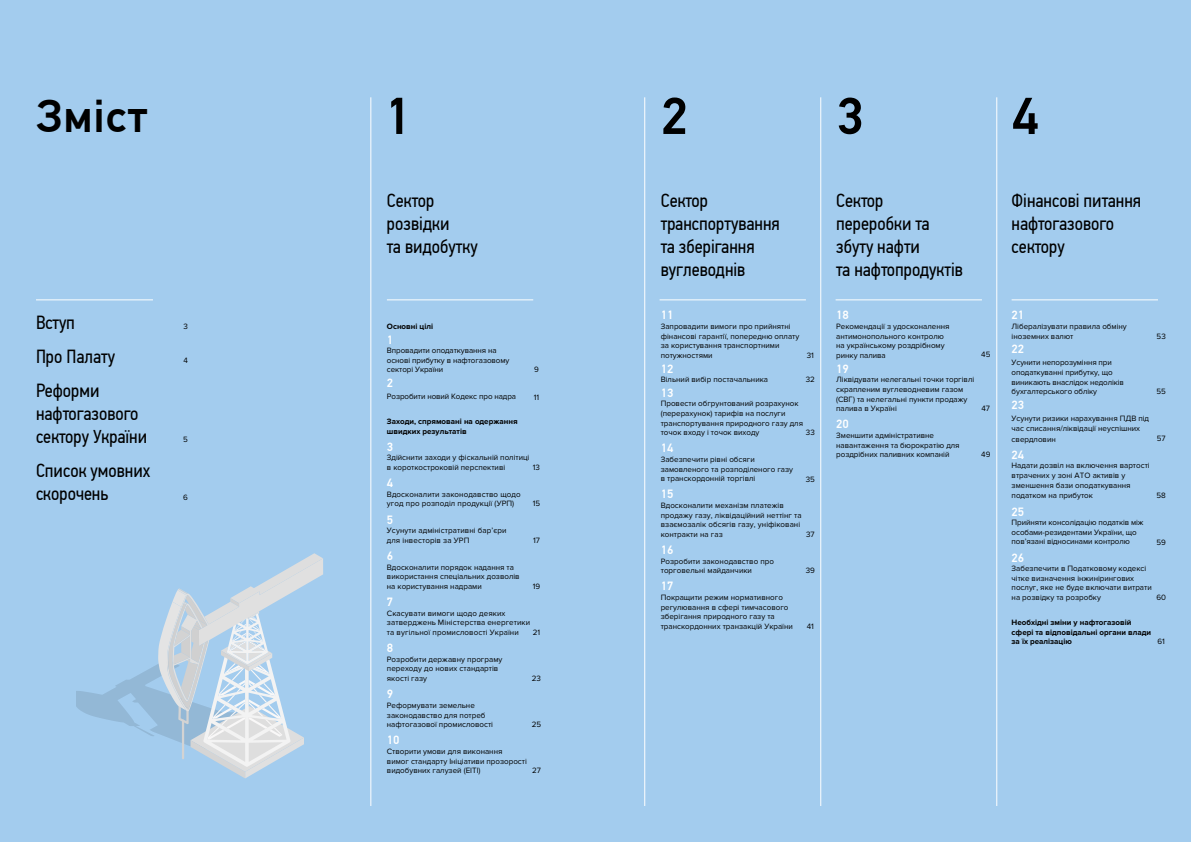
<style>
.page{position:relative;width:1191px;height:842px;background:#a3ccee}
.page>*{position:absolute;margin:0;border:0;box-sizing:border-box;transform-origin:0 0}
.t1{font:500 52px "PF Din Text Pro";color:#000}
.t2{font:500 46px "PF Din Text Pro";letter-spacing:.025em;color:#000}
.t3{font:19px/22.8px "PF Din Text Cond Pro";color:#000}
.t4{font:500 12px "PF Din Text Pro";color:#fff}
.t5{font:8px/9.6px "Proxima Nova";color:#000}
.t6{font:700 8px/9.6px "Proxima Nova";color:#000}
</style>
<div class="page">
<hr style="left:370px;top:97px;width:1px;height:709px;background:#fff">
<hr style="left:36px;top:299px;width:117px;height:1px;background:#fff">
<hr style="left:387px;top:299px;width:146px;height:1px;background:#fff">
<svg style="left:77px;top:553px;width:246px;height:225px"></svg>
<hr style="left:644px;top:97px;width:1px;height:709px;background:#fff">
<hr style="left:996px;top:97px;width:1px;height:709px;background:#fff">
<hr style="left:820px;top:97px;width:1px;height:709px;background:#fff">
<hr style="left:659px;top:299px;width:147px;height:1px;background:#fff">
<hr style="left:835px;top:299px;width:147px;height:1px;background:#fff">
<hr style="left:1011px;top:299px;width:147px;height:1px;background:#fff">
<h2 class="t2" style="left:36px;top:88px;width:113px">Зміст</h2>
<h3 class="t3" style="left:36px;top:305px;width:81px;line-height:34.1px">Вступ<br>Про Палату<br>Реформи</h3>
<h3 class="t3" style="left:36px;top:402px;width:113px">нафтогазового сектору України</h3>
<h3 class="t3" style="left:36px;top:459px;width:116px">Список умовних скорочень</h3>
<p class="t5" style="left:183px;top:322px;width:6px">3</p>
<p class="t5" style="left:183px;top:356px;width:6px">4</p>
<p class="t5" style="left:183px;top:435px;width:6px">5</p>
<p class="t5" style="left:183px;top:492px;width:6px">6</p>
<h1 class="t1" style="left:384px;top:85px;width:29px">1</h1>
<h3 class="t3" style="left:387px;top:189px;width:92px">Сектор розвідки<br>та видобутку</h3>
<p class="t6" style="left:387px;top:322px;width:48px">Основні цілі</p>
<h3 class="t4" style="left:387px;top:332px;width:8px">1</h3>
<p class="t5" style="left:387px;top:346px;width:124px">Впровадити оподаткування на основі прибутку в нафтогазовому секторі України</p>
<h3 class="t4" style="left:387px;top:376px;width:8px">2</h3>
<p class="t5" style="left:387px;top:392px;width:131px">Розробити новий Кодекс про надра</p>
<p class="t6" style="left:387px;top:417px;width:132px">Заходи, спрямовані на одержання швидких результатів</p>
<h3 class="t4" style="left:387px;top:439px;width:8px">3</h3>
<p class="t5" style="left:387px;top:453px;width:144px">Здійснити заходи у фіскальній політиці в короткостроковій перспективі</p>
<h3 class="t4" style="left:387px;top:476px;width:8px">4</h3>
<p class="t5" style="left:387px;top:489px;width:135px">Вдосконалити законодавство щодо угод про розподіл продукції (УРП)</p>
<h3 class="t4" style="left:387px;top:512px;width:8px">5</h3>
<p class="t5" style="left:387px;top:526px;width:121px">Усунути адміністративні бар’єри для інвесторів за УРП</p>
<h3 class="t4" style="left:387px;top:549px;width:8px">6</h3>
<p class="t5" style="left:387px;top:562px;width:134px">Вдосконалити порядок надання та використання спеціальних дозволів на користування надрами</p>
<h3 class="t4" style="left:387px;top:595px;width:8px">7</h3>
<p class="t5" style="left:387px;top:608px;width:145px">Скасувати вимоги щодо деяких затверджень Міністерства енергетики та вугільної промисловості України</p>
<h3 class="t4" style="left:387px;top:641px;width:8px">8</h3>
<p class="t5" style="left:387px;top:654px;width:117px">Розробити державну програму переходу до нових стандартів якості газу</p>
<h3 class="t4" style="left:387px;top:687px;width:8px">9</h3>
<p class="t5" style="left:387px;top:700px;width:108px">Реформувати земельне законодавство для потреб нафтогазової промисловості</p>
<h3 class="t4" style="left:387px;top:733px;width:14px">10</h3>
<p class="t5" style="left:387px;top:747px;width:141px">Створити умови для виконання<br>вимог стандарту Ініціативи прозорості видобувних галузей (EITI)</p>
<p class="t5" style="left:534px;top:365px;width:6px">9</p>
<p class="t5" style="left:534px;top:392px;width:7px">11</p>
<p class="t5" style="left:533px;top:463px;width:9px">13</p>
<p class="t5" style="left:533px;top:499px;width:9px">15</p>
<p class="t5" style="left:533px;top:535px;width:8px">17</p>
<p class="t5" style="left:533px;top:582px;width:9px">19</p>
<p class="t5" style="left:533px;top:628px;width:9px">21</p>
<p class="t5" style="left:532px;top:674px;width:11px">23</p>
<p class="t5" style="left:532px;top:720px;width:11px">25</p>
<p class="t5" style="left:532px;top:766px;width:10px">27</p>
<h1 class="t1" style="left:661px;top:85px;width:29px">2</h1>
<h1 class="t1" style="left:836px;top:85px;width:29px">3</h1>
<h1 class="t1" style="left:1011px;top:85px;width:29px">4</h1>
<h3 class="t3" style="left:661px;top:189px;width:120px">Сектор транспортування та зберігання вуглеводнів</h3>
<h3 class="t3" style="left:836px;top:189px;width:128px">Сектор переробки та збуту нафти<br>та нафтопродуктів</h3>
<h3 class="t3" style="left:1011px;top:189px;width:131px">Фінансові питання нафтогазового сектору</h3>
<h3 class="t4" style="left:661px;top:308px;width:14px">11</h3>
<p class="t5" style="left:661px;top:322px;width:140px">Запровадити вимоги про прийнятні фінансові гарантії, попередню оплату за користування транспортними потужностями</p>
<h3 class="t4" style="left:661px;top:361px;width:14px">12</h3>
<p class="t5" style="left:661px;top:375px;width:109px">Вільний вибір постачальника</p>
<h3 class="t4" style="left:661px;top:385px;width:14px">13</h3>
<p class="t5" style="left:661px;top:399px;width:144px">Провести обгрунтований розрахунок (перерахунок) тарифів на послуги транспортування природного газу для точок входу і точок виходу</p>
<h3 class="t4" style="left:661px;top:441px;width:14px">14</h3>
<p class="t5" style="left:661px;top:455px;width:134px">Забезпечити рівні обсяги замовленого та розподіленого газу в транскордонній торгівлі</p>
<h3 class="t4" style="left:661px;top:487px;width:14px">15</h3>
<p class="t5" style="left:661px;top:501px;width:142px">Вдосконалити механізм платежів продажу газу, ліквідаційний неттінг та взаємозалік обсягів газу, уніфіковані контракти на газ</p>
<h3 class="t4" style="left:661px;top:543px;width:14px">16</h3>
<p class="t5" style="left:661px;top:556px;width:115px">Розробити законодавство про торговельні майданчики</p>
<h3 class="t4" style="left:661px;top:579px;width:14px">17</h3>
<p class="t5" style="left:661px;top:593px;width:134px">Покращити режим нормативного регулювання в сфері тимчасового зберігання природного газу та транскордонних транзакцій України</p>
<p class="t5" style="left:806px;top:351px;width:9px">31</p>
<p class="t5" style="left:805px;top:375px;width:11px">32</p>
<p class="t5" style="left:806px;top:428px;width:10px">33</p>
<p class="t5" style="left:805px;top:474px;width:11px">35</p>
<p class="t5" style="left:806px;top:529px;width:10px">37</p>
<p class="t5" style="left:805px;top:566px;width:11px">39</p>
<p class="t5" style="left:806px;top:622px;width:9px">41</p>
<h3 class="t4" style="left:836px;top:308px;width:14px">18</h3>
<p class="t5" style="left:836px;top:322px;width:115px">Рекомендації з удосконалення антимонопольного контролю на українському роздрібному ринку палива</p>
<h3 class="t4" style="left:836px;top:361px;width:14px">19</h3>
<p class="t5" style="left:836px;top:375px;width:140px">Ліквідувати нелегальні точки торгівлі скрапленим вуглеводневим газом (СВГ) та нелегальні пункти продажу палива в Україні</p>
<h3 class="t4" style="left:836px;top:417px;width:14px">20</h3>
<p class="t5" style="left:836px;top:431px;width:125px">Зменшити адміністративне навантаження та бюрократію для роздрібних паливних компаній</p>
<p class="t5" style="left:981px;top:350px;width:11px">45</p>
<p class="t5" style="left:981px;top:404px;width:10px">47</p>
<p class="t5" style="left:981px;top:450px;width:11px">49</p>
<h3 class="t4" style="left:1011px;top:308px;width:14px">21</h3>
<p class="t5" style="left:1011px;top:322px;width:117px">Лібералізувати правила обміну іноземних валют</p>
<h3 class="t4" style="left:1011px;top:342px;width:14px">22</h3>
<p class="t5" style="left:1011px;top:358px;width:114px">Усунити непорозуміння при оподаткуванні прибутку, що виникають внаслідок недоліків бухгалтерського обліку</p>
<h3 class="t4" style="left:1011px;top:397px;width:14px">23</h3>
<p class="t5" style="left:1011px;top:414px;width:139px">Усунути ризики нарахування ПДВ під час списання/ліквідації неуспішних</p>
<p class="t5" style="left:1011px;top:434px;width:46px">свердловин</p>
<h3 class="t4" style="left:1011px;top:447px;width:14px">24</h3>
<p class="t5" style="left:1011px;top:461px;width:140px">Надати дозвіл на включення вартості втрачених у зоні АТО активів у зменшення бази оподаткування</p>
<p class="t5" style="left:1011px;top:491px;width:83px">податком на прибуток</p>
<h3 class="t4" style="left:1011px;top:504px;width:14px">25</h3>
<p class="t5" style="left:1011px;top:518px;width:133px">Прийняти консолідацію податків між особами-резидентами України, що пов’язані відносинами контролю</p>
<h3 class="t4" style="left:1011px;top:550px;width:14px">26</h3>
<p class="t5" style="left:1011px;top:564px;width:142px">Забезпечити в Податковому кодексі чітке визначення інжинірингових послуг, яке не буде включати витрати на розвідку та розробку</p>
<p class="t6" style="left:1011px;top:618px;width:141px">Необхідні зміни у нафтогазовій сфері та відповідальні органи влади за їх реалізацію</p>
<p class="t5" style="left:1156px;top:331px;width:11px">53</p>
<p class="t5" style="left:1156px;top:387px;width:11px">55</p>
<p class="t5" style="left:1156px;top:434px;width:10px">57</p>
<p class="t5" style="left:1156px;top:491px;width:11px">58</p>
<p class="t5" style="left:1156px;top:537px;width:11px">59</p>
<p class="t5" style="left:1156px;top:593px;width:11px">60</p>
<p class="t5" style="left:1157px;top:637px;width:9px">61</p>
</div>
